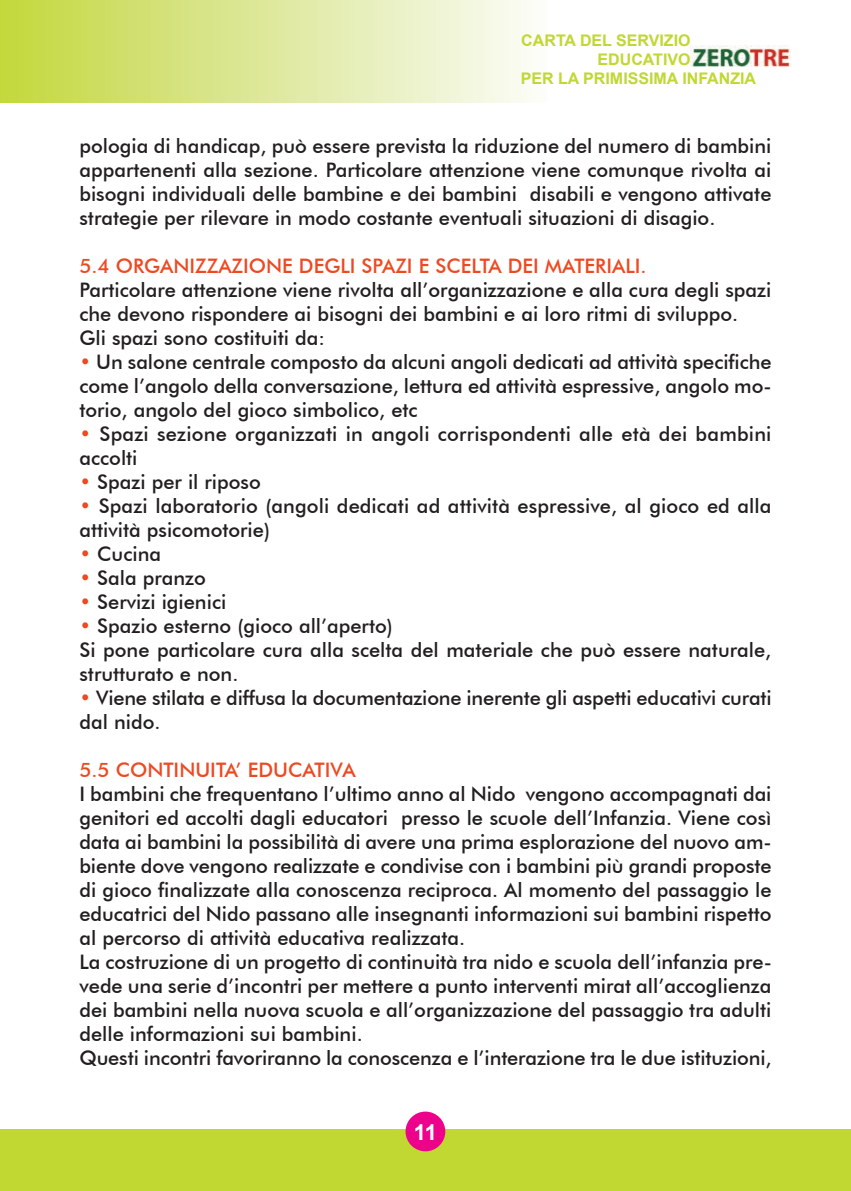
<style>
.page{position:relative;width:851px;height:1191px;background:#fff}
.page>*{position:absolute;margin:0;border:0;box-sizing:border-box;transform-origin:0 0}
.t1{font:700 22px "Arial";color:#fff}
.t2{font:500 20px/24px "Futura BT";color:#231f20}
.t3{font:500 20px "Futura BT";color:#ed4922}
.t4{font:700 16px "Arial";color:#c1d732}
.s1{color:#ed4922}
</style>
<div class="page">
<div style="left:0;top:0;width:547px;height:102px;background:linear-gradient(to right,#c3d73f,#fbfcfb)"></div>
<div style="left:0;top:1128px;width:850px;height:63px;background:#c1d732"></div>
<img style="left:690px;top:45px;width:100px;height:21px">
<div style="left:405px;top:1111px;width:40px;height:40px;background:#ed028c;border-radius:50%"></div>
<p class="t4" style="left:521px;top:31px;width:171px">CARTA DEL SERVIZIO</p>
<p class="t4" style="left:597px;top:51px;width:95px">EDUCATIVO</p>
<p class="t4" style="left:520px;top:69px;width:237px">PER LA PRIMISSIMA INFANZIA</p>
<p class="t2" style="left:79px;top:134px;width:693px;text-align:justify">pologia di handicap, può essere prevista la riduzione del numero di bambini appartenenti alla sezione. Particolare attenzione viene comunque rivolta ai bisogni individuali delle bambine e dei bambini disabili e vengono attivate strategie per rilevare in modo costante eventuali situazioni di disagio.</p>
<p class="t3" style="left:79px;top:254px;width:568px">5.4 ORGANIZZAZIONE DEGLI SPAZI E SCELTA DEI MATERIALI.</p>
<p class="t2" style="left:79px;top:278px;width:693px">Particolare attenzione viene rivolta all’organizzazione e alla cura degli spazi che devono rispondere ai bisogni dei bambini e ai loro ritmi di sviluppo.<br>Gli spazi sono costituiti da:</p>
<p class="t2" style="left:79px;top:350px;width:693px;text-align:justify"><span class="s1">•</span> Un salone centrale composto da alcuni angoli dedicati ad attività specifiche come l’angolo della conversazione, lettura ed attività espressive, angolo mo&shy;torio, angolo del gioco simbolico, etc</p>
<p class="t2" style="left:79px;top:422px;width:693px"><span class="s1">•</span> Spazi sezione organizzati in angoli corrispondenti alle età dei bambini accolti</p>
<p class="t2" style="left:79px;top:470px;width:183px"><span class="s1">•</span> Spazi per il riposo</p>
<p class="t2" style="left:79px;top:494px;width:693px"><span class="s1">•</span> Spazi laboratorio (angoli dedicati ad attività espressive, al gioco ed alla attività psicomotorie)</p>
<p class="t2" style="left:79px;top:542px;width:83px"><span class="s1">•</span> Cucina</p>
<p class="t2" style="left:79px;top:566px;width:128px"><span class="s1">•</span> Sala pranzo</p>
<p class="t2" style="left:79px;top:590px;width:148px"><span class="s1">•</span> Servizi igienici</p>
<p class="t2" style="left:79px;top:614px;width:693px"><span class="s1">•</span> Spazio esterno (gioco all’aperto)<br>Si pone particolare cura alla scelta del materiale che può essere naturale, strutturato e non.</p>
<p class="t2" style="left:79px;top:686px;width:693px"><span class="s1">•</span> Viene stilata e diffusa la documentazione inerente gli aspetti educativi curati dal nido.</p>
<p class="t3" style="left:79px;top:758px;width:278px">5.5 CONTINUITA’ EDUCATIVA</p>
<p class="t2" style="left:79px;top:782px;width:694px">I bambini che frequentano l’ultimo anno al Nido vengono accompagnati dai genitori ed accolti dagli educatori presso le scuole dell’Infanzia. Viene così data ai bambini la possibilità di avere una prima esplorazione del nuovo am&shy;biente dove vengono realizzate e condivise con i bambini più grandi proposte di gioco finalizzate alla conoscenza reciproca. Al momento del passaggio le educatrici del Nido passano alle insegnanti informazioni sui bambini rispetto al percorso di attività educativa realizzata.<br>La costruzione di un progetto di continuità tra nido e scuola dell’infanzia pre&shy;vede una serie d’incontri per mettere a punto interventi mirat all’accoglienza dei bambini nella nuova scuola e all’organizzazione del passaggio tra adulti delle informazioni sui bambini.<br>Questi incontri favoriranno la conoscenza e l’interazione tra le due istituzioni,</p>
<p class="t1" style="left:414px;top:1120px;width:25px">11</p>
</div>
